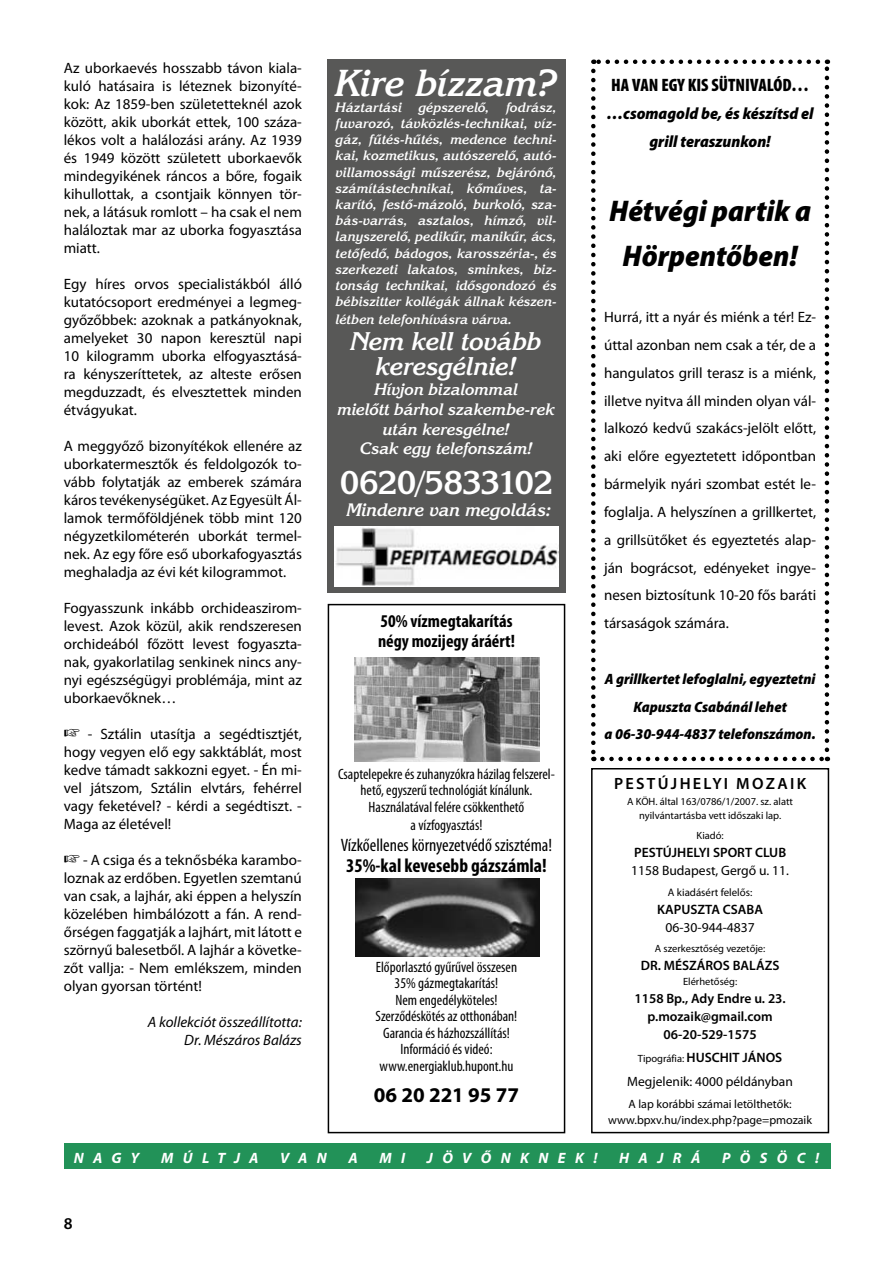
<style>
.page{position:relative;width:893px;height:1263px;background:#fff}
.page>*{position:absolute;margin:0;border:0;box-sizing:border-box;transform-origin:0 0}
.t1{font:italic 700 37.5px "Korinna PFL";color:#fff}
.t2{font:700 33px "Korinna PFL";letter-spacing:-.01em;color:#fff}
.t3{font:italic 900 semi-condensed 30px/45.8px "Myriad Pro";color:#000;text-align:center}
.t4{font:italic 700 25.5px/25.5px "Korinna PFL";letter-spacing:-.005em;color:#fff;text-align:center}
.t5{font:700 21px "Myriad Pro";color:#000}
.t6{font:700 condensed 19.5px "Myriad Pro";color:#000}
.t7{font:700 condensed 18px/19.5px "Myriad Pro";color:#000}
.t8{font:condensed 18px "Myriad Pro";color:#000}
.t9{font:900 condensed 18px "Myriad Pro";color:#000}
.t10{font:italic 700 18px "Korinna PFL";letter-spacing:-.005em;color:#fff}
.t11{font:italic 700 16.5px/19.8px "Korinna PFL";letter-spacing:-.005em;color:#fff;text-align:center}
.t12{font:italic 900 semi-condensed 16.5px/27.8px "Myriad Pro";color:#000;text-align:center}
.t13{font:600 16.5px "Myriad Pro";color:#000}
.t14{font:600 16.35px "Myriad Pro";letter-spacing:.14em;color:#000}
.t15{font:15px/18px "Myriad Pro";color:#000;text-align:justify}
.t16{font:condensed 15px/16.5px "Myriad Pro";color:#000;text-align:center}
.t17{font:italic 900 semi-condensed 15px/27.9px "Myriad Pro";color:#000;text-align:center}
.t18{font:italic 15px/18px "Myriad Pro";color:#000;text-align:right}
.t19{font:italic 700 15px "Myriad Pro";letter-spacing:.63em;color:#fff}
.t20{font:600 13.65px/18px "Myriad Pro";color:#000;text-align:center}
.t21{font:13.65px "Myriad Pro";color:#000}
.t22{font:italic 700 13.5px/16.2px "Korinna PFL";letter-spacing:.005em;color:#fff;text-align:justify}
.t23{font:13.5px "Myriad Pro";color:#000}
.t24{font:12px/16px "Myriad Pro";color:#000;text-align:center}
.t25{font:10.95px "Myriad Pro";color:#000}
.t26{font:10.5px/14px "Myriad Pro";color:#000;text-align:center}
.s1{font-weight:400;font-size:10.5px}
</style>
<div class="page">
<div style="left:64px;top:1143px;width:766px;height:26px;background:#229258"></div>
<div style="left:591px;top:768px;width:238px;height:365px;border:2px solid #000"></div>
<svg style="left:591px;top:71px;width:5px;height:690px"></svg>
<svg style="left:602px;top:757px;width:226px;height:4px"></svg>
<svg style="left:825px;top:60px;width:4px;height:690px"></svg>
<svg style="left:593px;top:60px;width:225px;height:4px"></svg>
<div style="left:327px;top:60px;width:239px;height:533px;background:#585857"></div>
<img style="left:334px;top:526px;width:224px;height:60px">
<div style="left:328px;top:604px;width:237px;height:529px;border:2px solid #000"></div>
<img style="left:355px;top:657px;width:184px;height:104px">
<img style="left:356px;top:878px;width:183px;height:78px">
<p class="t15" style="left:64px;top:60px;width:240px">Az uborkaevés hosszabb távon kiala&shy;kuló hatásaira is léteznek bizonyíté&shy;kok: Az 1859-ben születetteknél azok között, akik uborkát ettek, 100 száza&shy;lékos volt a halálozási arány. Az 1939 és 1949 között született uborkaevők mindegyikének ráncos a bőre, fogaik kihullottak, a csontjaik könnyen tör&shy;nek, a látásuk romlott – ha csak el nem haláloztak mar az uborka fogyasztása miatt.</p>
<p class="t15" style="left:64px;top:276px;width:240px">Egy híres orvos specialistákból álló kutatócsoport eredményei a legmeg&shy;győzőbbek: azoknak a patkányoknak, amelyeket 30 napon keresztül napi 10 kilogramm uborka elfogyasztásá&shy;ra kényszeríttetek, az alteste erősen megduzzadt, és elvesztettek minden étvágyukat.</p>
<p class="t15" style="left:64px;top:438px;width:240px">A meggyőző bizonyítékok ellenére az uborkatermesztők és feldolgozók to&shy;vább folytatják az emberek számára káros tevékenységüket. Az Egyesült Ál&shy;lamok termőföldjének több mint 120 négyzetkilométerén uborkát termel&shy;nek. Az egy főre eső uborkafogyasztás meghaladja az évi két kilogrammot.</p>
<p class="t15" style="left:64px;top:600px;width:240px">Fogyasszunk inkább orchideaszirom&shy;levest. Azok közül, akik rendszeresen orchideából főzött levest fogyaszta&shy;nak, gyakorlatilag senkinek nincs an - nyi egészségügyi problémája, mint az uborkaevőknek…</p>
<p class="t15" style="left:64px;top:726px;width:240px">☞ - Sztálin utasítja a segédtisztjét, hogy vegyen elő egy sakktáblát, most kedve támadt sakkozni egyet. - Én mi&shy;vel játszom, Sztálin elvtárs, fehérrel vagy feketével? - kérdi a segédtiszt. - Maga az életével!</p>
<p class="t15" style="left:64px;top:852px;width:240px">☞ - A csiga és a teknősbéka karambo&shy;loznak az erdőben. Egyetlen szemtanú van csak, a lajhár, aki éppen a helyszín közelében himbálózott a fán. A rend&shy;őrségen faggatják a lajhárt, mit látott e szörnyű balesetből. A lajhár a követke&shy;zőt vallja: - Nem emlékszem, minden olyan gyorsan történt!</p>
<p class="t18" style="left:148px;top:1013px;width:155px">A kollekciót összeállította:<br>Dr. Mészáros Balázs</p>
<h1 class="t1" style="left:336px;top:59px;width:222px">Kire bízzam?</h1>
<p class="t22" style="left:336px;top:99px;width:223px">Háztartási gépszerelő, fodrász, fuvarozó, távközlés-technikai, víz&shy;gáz, fűtés-hűtés, medence techni&shy;kai, kozmetikus, autószerelő, autó&shy;villamossági műszerész, bejárónő, számítástechnikai, kőműves, ta&shy;karító, festő-mázoló, burkoló, sza&shy;bás-varrás, asztalos, hímző, vil&shy;lanyszerelő, pedikűr, manikűr, ács, tetőfedő, bádogos, karosszéria-, és szerkezeti lakatos, sminkes, biz&shy;tonság technikai, idősgondozó és bébiszitter kollégák állnak készen-</p>
<p class="t22" style="left:336px;top:311px;width:178px">létben telefonhívásra várva.</p>
<h3 class="t4" style="left:351px;top:328px;width:193px">Nem kell tovább keresgélnie!</h3>
<p class="t11" style="left:338px;top:379px;width:219px">Hívjon bizalommal<br>mielőtt bárhol szakembe-rek után keresgélne!<br>Csak egy telefonszám!</p>
<h2 class="t2" style="left:340px;top:462px;width:214px">0620/5833102</h2>
<p class="t10" style="left:347px;top:498px;width:206px">Mindenre van megoldás:</p>
<p class="t7" style="left:378px;top:611px;width:138px">50% vízmegtakarítás négy mozijegy áráért!</p>
<p class="t16" style="left:338px;top:766px;width:218px">Csaptelepekre és zuhanyzókra házilag felszerel&shy;hető, egyszerű technológiát kínálunk.<br>Használatával felére csökkenthető</p>
<p class="t16" style="left:411px;top:817px;width:73px">a vízfogyasztás!</p>
<p class="t8" style="left:341px;top:836px;width:213px">Vízkőellenes környezetvédő szisztéma!</p>
<h3 class="t6" style="left:346px;top:854px;width:202px">35%-kal kevesebb gázszámla!</h3>
<p class="t16" style="left:376px;top:958px;width:143px">Előporlasztó gyűrűvel összesen<br>35% gázmegtakarítás!<br>Nem engedélyköteles!<br>Szerződéskötés az otthonában!<br>Garancia és házhozszállítás!<br>Információ és videó: www.energiaklub.hupont.hu</p>
<h3 class="t5" style="left:374px;top:1083px;width:147px">06 20 221 95 77</h3>
<p class="t9" style="left:611px;top:75px;width:199px">HA VAN EGY KIS SÜTNIVALÓD…</p>
<p class="t12" style="left:607px;top:100px;width:208px">…csomagold be, és készítsd el grill teraszunkon!</p>
<h3 class="t3" style="left:609px;top:188px;width:203px">Hétvégi partik a<br>Hörpentőben!</h3>
<p class="t15" style="left:604px;top:303px;width:214px;line-height:27.8px">Hurrá, itt a nyár és miénk a tér! Ez&shy;úttal azonban nem csak a tér, de a hangulatos grill terasz is a miénk, illetve nyitva áll minden olyan vál&shy;lalkozó kedvű szakács-jelölt előtt, aki előre egyeztetett időpontban bármelyik nyári szombat estét le&shy;foglalja. A helyszínen a grillkertet, a grillsütőket és egyeztetés alap&shy;ján bográcsot, edényeket ingye&shy;nesen biztosítunk 10-20 fős baráti társaságok számára.</p>
<p class="t17" style="left:605px;top:665px;width:213px">A grillkertet lefoglalni, egyeztetni<br>Kapuszta Csabánál lehet<br>a 06-30-944-4837 telefonszámon.</p>
<p class="t14" style="left:614px;top:775px;width:194px">PESTÚJHELYI MOZAIK</p>
<p class="t26" style="left:627px;top:794px;width:167px">A KÖH. által 163/0786/1/2007. sz. alatt nyilvántartásba vett időszaki lap.</p>
<p class="t26" style="left:696px;top:829px;width:29px">Kiadó:</p>
<p class="t20" style="left:634px;top:844px;width:154px">PESTÚJHELYI SPORT CLUB</p>
<p class="t21" style="left:631px;top:863px;width:159px">1158 Budapest, Gergő u. 11.</p>
<p class="t25" style="left:668px;top:886px;width:86px">A kiadásért felelős:</p>
<p class="t20" style="left:657px;top:900px;width:107px">KAPUSZTA CSABA</p>
<p class="t21" style="left:665px;top:919px;width:91px">06-30-944-4837</p>
<p class="t26" style="left:655px;top:942px;width:112px">A szerkesztőség vezetője:</p>
<p class="t20" style="left:641px;top:957px;width:140px">DR. MÉSZÁROS BALÁZS</p>
<p class="t26" style="left:683px;top:974px;width:56px">Elérhetőség:</p>
<p class="t20" style="left:634px;top:989px;width:153px">1158 Bp., Ady Endre u. 23. p.mozaik@gmail.com<br>06-20-529-1575</p>
<p class="t20" style="left:638px;top:1049px;width:146px"><span class="s1">Tipográfia:</span> HUSCHIT JÁNOS</p>
<p class="t23" style="left:627px;top:1074px;width:167px">Megjelenik: 4000 példányban</p>
<p class="t24" style="left:608px;top:1096px;width:205px">A lap korábbi számai letölthetők: www.bpxv.hu/index.php?page=pmozaik</p>
<p class="t19" style="left:74px;top:1149px;width:67px">NAGY</p>
<p class="t19" style="left:161px;top:1149px;width:99px">MÚLTJA</p>
<p class="t19" style="left:280px;top:1149px;width:48px">VAN</p>
<p class="t19" style="left:348px;top:1149px;width:11px">A</p>
<p class="t19" style="left:379px;top:1149px;width:27px">M I</p>
<p class="t19" style="left:427px;top:1149px;width:172px">JÖVŐNKNEK!</p>
<p class="t19" style="left:619px;top:1149px;width:83px">HAJRÁ</p>
<p class="t19" style="left:722px;top:1149px;width:99px">PÖSÖC!</p>
<p class="t13" style="left:64px;top:1214px;width:10px">8</p>
</div>
